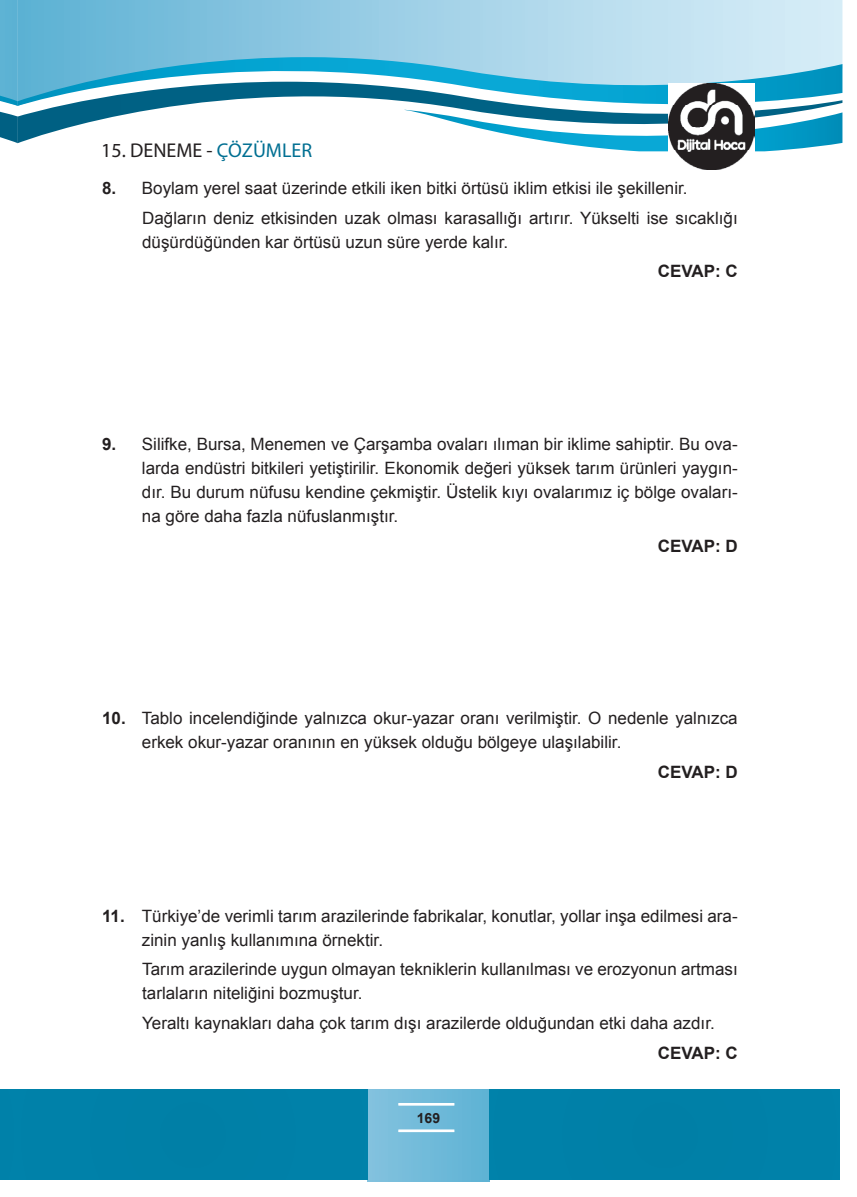
<style>
.page{position:relative;width:857px;height:1197px;background:#fff}
.page>*{position:absolute;margin:0;border:0;box-sizing:border-box;transform-origin:0 0}
.t1{font:20px "Myriad Pro";color:#231f20}
.t2{font:17px/24px "Arial";color:#231f20}
.t3{font:700 17px "Arial";color:#231f20}
.t4{font:700 14px "Arial";color:#231f20}
.s1{color:#006f92}
.s2{font-weight:700}
</style>
<div class="page">
<svg style="left:0;top:0;width:18px;height:143px;background:#58a9c8"></svg>
<svg style="left:18px;top:0;width:824px;height:44px;background:#9ed0e6"></svg>
<svg style="left:18px;top:44px;width:824px;height:24px;background:#8fcce5"></svg>
<svg style="left:18px;top:68px;width:824px;height:75px"></svg>
<svg style="left:404px;top:110px;width:438px;height:42px"></svg>
<div style="left:367px;top:1089px;width:122px;height:92px;background:linear-gradient(to right,#85c3df,#5fb3d5)"></div>
<hr style="left:398px;top:1102px;width:56px;height:1px;background:#fff">
<hr style="left:398px;top:1103px;width:56px;height:1px;background:#fff">
<hr style="left:398px;top:1104px;width:56px;height:1px;background:#fff">
<hr style="left:398px;top:1129px;width:56px;height:1px;background:#fff">
<hr style="left:398px;top:1130px;width:56px;height:1px;background:#fff">
<hr style="left:398px;top:1131px;width:56px;height:1px;background:#fff">
<div style="left:17px;top:1089px;width:350px;height:90px;background:#0080a8"></div>
<div style="left:489px;top:1089px;width:350px;height:90px;background:#0080a8"></div>
<div style="left:0;top:1089px;width:17px;height:90px;background:#0081a9"></div>
<img style="left:668px;top:83px;width:86px;height:86px">
<p class="t1" style="left:101px;top:138px;width:212px">15. DENEME - <span class="s1">ÇÖZÜMLER</span></p>
<p class="t2" style="left:142px;top:173px;width:596px;line-height:29.6px;text-indent:-40px"><span class="s2">8.</span> Boylam yerel saat üzerinde etkili iken bitki örtüsü iklim etkisi ile şekillenir.<br>Dağların deniz etkisinden uzak olması karasallığı artırır. Yükselti ise sıcaklığı</p>
<p class="t2" style="left:142px;top:230px;width:367px">düşürdüğünden kar örtüsü uzun süre yerde kalır.</p>
<p class="t3" style="left:657px;top:260px;width:81px">CEVAP: C</p>
<p class="t2" style="left:142px;top:432px;width:597px;text-align:justify;text-indent:-40px"><span class="s2">9.</span> Silifke, Bursa, Menemen ve Çarşamba ovaları ılıman bir iklime sahiptir. Bu ova&shy;larda endüstri bitkileri yetiştirilir. Ekonomik değeri yüksek tarım ürünleri yaygın&shy;dır. Bu durum nüfusu kendine çekmiştir. Üstelik kıyı ovalarımız iç bölge ovaları&shy;na göre daha fazla nüfuslanmıştır.</p>
<p class="t3" style="left:657px;top:534px;width:81px">CEVAP: D</p>
<p class="t2" style="left:142px;top:706px;width:597px;text-indent:-40px"><span class="s2">10.</span> Tablo incelendiğinde yalnızca okur-yazar oranı verilmiştir. O nedenle yalnızca erkek okur-yazar oranının en yüksek olduğu bölgeye ulaşılabilir.</p>
<p class="t3" style="left:657px;top:760px;width:81px">CEVAP: D</p>
<p class="t2" style="left:142px;top:903px;width:597px;text-indent:-40px"><span class="s2">11.</span> Türkiye’de verimli tarım arazilerinde fabrikalar, konutlar, yollar inşa edilmesi ara&shy;zinin yanlış kullanımına örnektir.</p>
<p class="t2" style="left:142px;top:957px;width:596px">Tarım arazilerinde uygun olmayan tekniklerin kullanılması ve erozyonun artması tarlaların niteliğini bozmuştur.</p>
<p class="t2" style="left:142px;top:1011px;width:574px">Yeraltı kaynakları daha çok tarım dışı arazilerde olduğundan etki daha azdır.</p>
<p class="t3" style="left:657px;top:1041px;width:81px">CEVAP: C</p>
<p class="t4" style="left:416px;top:1108px;width:25px">169</p>
</div>
